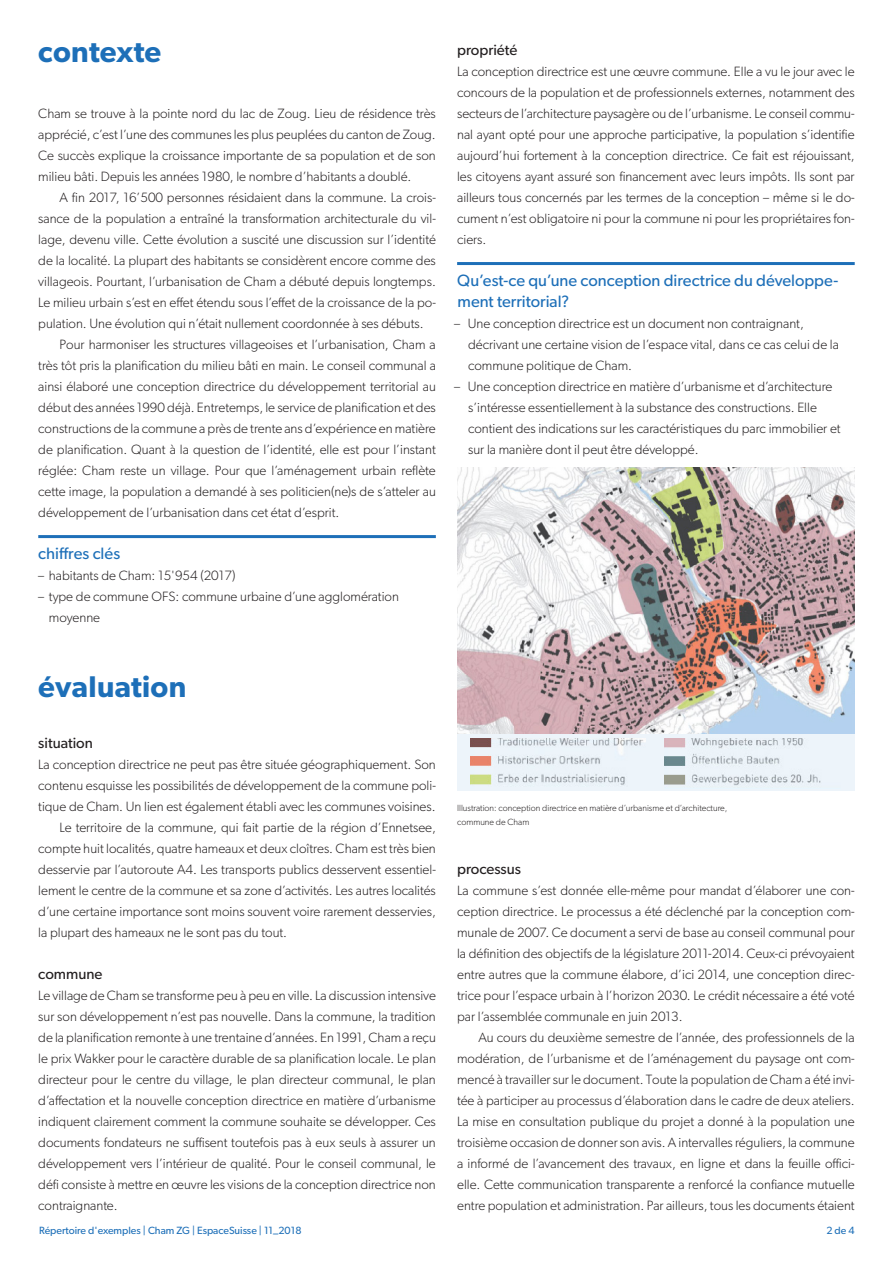
<style>
.page{position:relative;width:893px;height:1263px;background:#fff}
.page>*{position:absolute;margin:0;border:0;box-sizing:border-box;transform-origin:0 0}
.Kapiteltitel_unterg{font:600 30px "Gibson";letter-spacing:.01em;color:#1d6fb8}
.Titel_Box{font:16.5px/21px "Gibson";color:#1d6fb8}
.Untertitel{font:15px "Gibson";color:#231f20}
.Lauftext_Blocksatz{font:300 13.5px/21px "Gibson";color:#231f20;text-align:justify}
.Seitenzahl{font:10.5px "Gibson";color:#1d6fb8}
.Bildlegende_linksbü{font:300 9px/13.5px "Gibson";color:#231f20}
</style>
<div class="page">
<hr style="left:38px;top:535px;width:398px;height:3px;background:#1d6fb8">
<hr style="left:457px;top:262px;width:398px;height:3px;background:#1d6fb8">
<div style="left:457px;top:733px;width:398px;height:57px;background:#edf4fa"></div>
<img style="left:457px;top:468px;width:398px;height:265px">
<img style="left:470px;top:738px;width:176px;height:47px">
<img style="left:665px;top:738px;width:156px;height:48px">
<p class="Kapiteltitel_unterg" style="left:38px;top:34px;width:124px">contexte</p>
<p class="Lauftext_Blocksatz" style="left:38px;top:103px;width:399px">Cham se trouve à la pointe nord du lac de Zoug. Lieu de résidence très apprécié, c’est l’une des communes les plus peuplées du canton de Zoug.<br>Ce succès explique la croissance importante de sa population et de son milieu bâti. Depuis les années 1980, le nombre d’habitants a doublé.</p>
<p class="Lauftext_Blocksatz" style="left:38px;top:187px;width:399px;text-indent:21px">A fin 2017, 16’500 personnes résidaient dans la commune. La crois&shy;sance de la population a entraîné la transformation architecturale du vil&shy;lage, devenu ville. Cette évolution a suscité une discussion sur l’identité de la localité. La plupart des habitants se considèrent encore comme des villageois. Pourtant, l’urbanisation de Cham a débuté depuis longtemps.<br>Le milieu urbain s’est en effet étendu sous l’effet de la croissance de la po&shy;pulation. Une évolution qui n’était nullement coordonnée à ses débuts.</p>
<p class="Lauftext_Blocksatz" style="left:38px;top:334px;width:399px;text-indent:21px">Pour harmoniser les structures villageoises et l’urbanisation, Cham a très tôt pris la planification du milieu bâti en main. Le conseil communal a ainsi élaboré une conception directrice du développement territorial au début des années 1990 déjà. Entretemps, le service de planification et des constructions de la commune a près de trente ans d’expérience en matière de planification. Quant à la question de l’identité, elle est pour l’instant réglée: Cham reste un village. Pour que l’aménagement urbain reflète cette image, la population a demandé à ses politicien(ne)s de s’atteler au développement de l’urbanisation dans cet état d’esprit.</p>
<p class="Titel_Box" style="left:38px;top:543px;width:83px">chiffres clés</p>
<p class="Lauftext_Blocksatz" style="left:38px;top:565px;width:199px">– habitants de Cham: 15'954 (2017)</p>
<p class="Lauftext_Blocksatz" style="left:49px;top:586px;width:352px;text-indent:-11px">– type de commune OFS: commune urbaine d’une agglomération moyenne</p>
<p class="Untertitel" style="left:457px;top:41px;width:62px">propriété</p>
<p class="Lauftext_Blocksatz" style="left:457px;top:61px;width:399px">La conception directrice est une œuvre commune. Elle a vu le jour avec le concours de la population et de professionnels externes, notamment des secteurs de l’architecture paysagère ou de l’urbanisme. Le conseil commu&shy;nal ayant opté pour une approche participative, la population s’identifie aujourd’hui fortement à la conception directrice. Ce fait est réjouissant, les citoyens ayant assuré son financement avec leurs impôts. Ils sont par ailleurs tous concernés par les termes de la conception – même si le do&shy;cument n’est obligatoire ni pour la commune ni pour les propriétaires fon&shy;ciers.</p>
<p class="Titel_Box" style="left:457px;top:270px;width:382px">Qu’est-ce qu’une conception directrice du développe&shy;ment territorial?</p>
<p class="Lauftext_Blocksatz" style="left:468px;top:313px;width:372px;text-align:left;text-indent:-14px">– Une conception directrice est un document non contraignant, décrivant une certaine vision de l’espace vital, dans ce cas celui de la commune politique de Cham.</p>
<p class="Lauftext_Blocksatz" style="left:468px;top:376px;width:374px;text-align:left;text-indent:-14px">– Une conception directrice en matière d’urbanisme et d’architecture s’intéresse essentiellement à la substance des constructions. Elle contient des indications sur les caractéristiques du parc immobilier et sur la manière dont il peut être développé.</p>
<p class="Kapiteltitel_unterg" style="left:38px;top:669px;width:150px">évaluation</p>
<p class="Untertitel" style="left:38px;top:734px;width:56px">situation</p>
<p class="Lauftext_Blocksatz" style="left:38px;top:754px;width:399px">La conception directrice ne peut pas être située géographiquement. Son contenu esquisse les possibilités de développement de la commune poli&shy;tique de Cham. Un lien est également établi avec les communes voisines.</p>
<p class="Lauftext_Blocksatz" style="left:38px;top:817px;width:399px;text-indent:21px">Le territoire de la commune, qui fait partie de la région d’Ennetsee, compte huit localités, quatre hameaux et deux cloîtres. Cham est très bien desservie par l’autoroute A4. Les transports publics desservent essentiel&shy;lement le centre de la commune et sa zone d’activités. Les autres localités d’une certaine importance sont moins souvent voire rarement desservies, la plupart des hameaux ne le sont pas du tout.</p>
<p class="Untertitel" style="left:38px;top:965px;width:66px">commune</p>
<p class="Lauftext_Blocksatz" style="left:38px;top:985px;width:399px">Le village de Cham se transforme peu à peu en ville. La discussion intensive sur son développement n’est pas nouvelle. Dans la commune, la tradition de la planification remonte à une trentaine d’années. En 1991, Cham a reçu le prix Wakker pour le caractère durable de sa planification locale. Le plan directeur pour le centre du village, le plan directeur communal, le plan d’affectation et la nouvelle conception directrice en matière d’urbanisme indiquent clairement comment la commune souhaite se développer. Ces documents fondateurs ne suffisent toutefois pas à eux seuls à assurer un développement vers l’intérieur de qualité. Pour le conseil communal, le défi consiste à mettre en œuvre les visions de la conception directrice non contraignante.</p>
<p class="Bildlegende_linksbü" style="left:457px;top:801px;width:272px">Illustration: conception directrice en matière d’urbanisme et d’architecture, commune de Cham</p>
<p class="Untertitel" style="left:457px;top:860px;width:65px">processus</p>
<p class="Lauftext_Blocksatz" style="left:457px;top:880px;width:399px">La commune s’est donnée elle-même pour mandat d’élaborer une con&shy;ception directrice. Le processus a été déclenché par la conception com&shy;munale de 2007. Ce document a servi de base au conseil communal pour la définition des objectifs de la législature 2011-2014. Ceux-ci prévoyaient entre autres que la commune élabore, d’ici 2014, une conception direc&shy;trice pour l’espace urbain à l’horizon 2030. Le crédit nécessaire a été voté par l’assemblée communale en juin 2013.</p>
<p class="Lauftext_Blocksatz" style="left:457px;top:1027px;width:399px;text-indent:21px">Au cours du deuxième semestre de l’année, des professionnels de la modération, de l’urbanisme et de l’aménagement du paysage ont com&shy;mencé à travailler sur le document. Toute la population de Cham a été invi&shy;tée à participer au processus d’élaboration dans le cadre de deux ateliers.<br>La mise en consultation publique du projet a donné à la population une troisième occasion de donner son avis. A intervalles réguliers, la commune a informé de l’avancement des travaux, en ligne et dans la feuille offici&shy;elle. Cette communication transparente a renforcé la confiance mutuelle entre population et administration. Par ailleurs, tous les documents étaient</p>
<p class="Seitenzahl" style="left:39px;top:1223px;width:264px">Répertoire d'exemples | Cham ZG | EspaceSuisse | 11_2018</p>
<p class="Seitenzahl" style="left:826px;top:1223px;width:30px">2 de 4</p>
</div>
